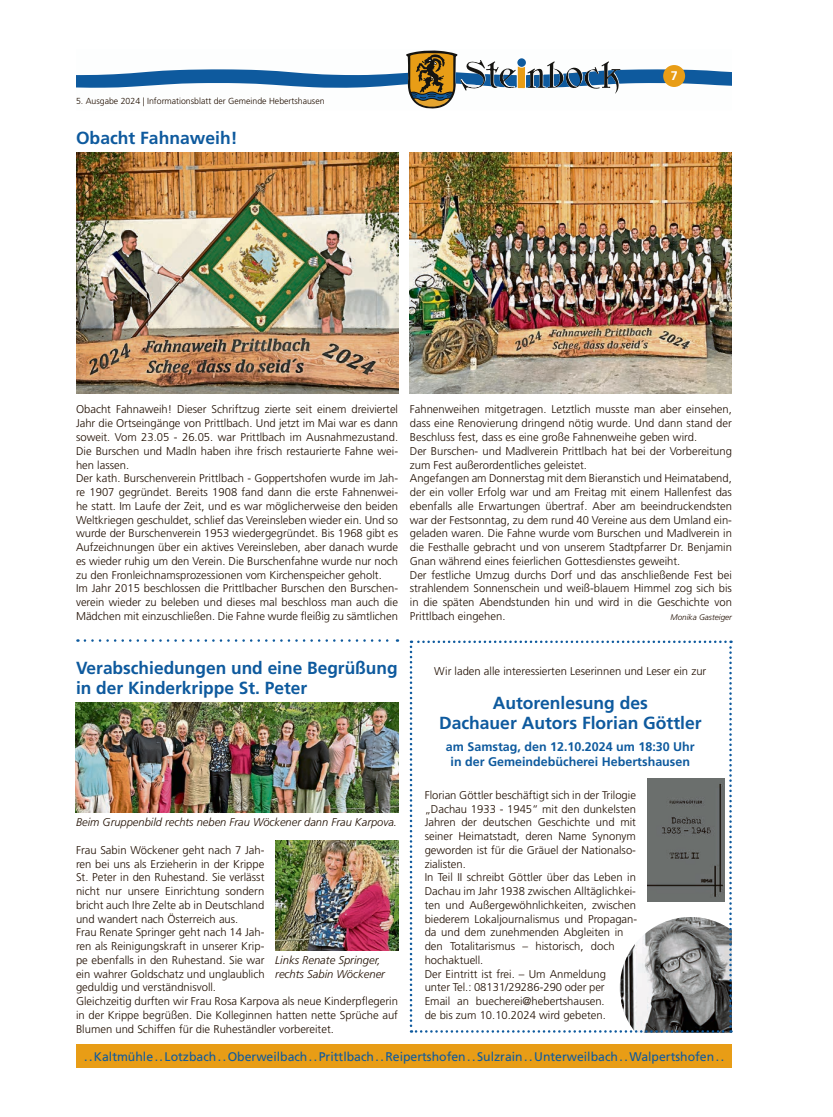
<style>
.page{position:relative;width:833px;height:1117px;background:#fff}
.page>*{position:absolute;margin:0;border:0;box-sizing:border-box;transform-origin:0 0}
.Überschrift_1spaltig{font:700 17.5px/20px "Frutiger LT Std";color:#0e5a9e}
.t1{font:12.5px "Frutiger LT Std";color:#0e5a9e}
.Überschrift_1spaltig-2{font:700 12.5px/15px "Frutiger LT Std";color:#0e5a9e;text-align:center}
.t2{font:700 12.5px "Frutiger LT Std";color:#fff}
.Grundschrift{font:300 11.25px/13.8px "Frutiger LT Std";color:#200e00;text-align:justify}
.Bildunterschrift{font:italic 300 11.25px/13.8px "Frutiger LT Std";color:#200e00}
.t3{font:300 8.75px "Frutiger LT Std";color:#200e00}
.Grundschrift-2{font:italic 300 8.12px "Frutiger LT Std";color:#200e00}
</style>
<div class="page">
<svg style="left:76px;top:50px;width:656px;height:59px"></svg>
<div style="left:663px;top:65px;width:22px;height:22px;background:#e89d16;border-radius:50%"></div>
<div style="left:76px;top:1044px;width:656px;height:23px;background:#e89d16"></div>
<img style="left:76px;top:152px;width:322px;height:241px">
<img style="left:410px;top:152px;width:322px;height:241px">
<svg style="left:410px;top:640px;width:322px;height:392px"></svg>
<img style="left:647px;top:778px;width:77px;height:123px">
<svg style="left:85px;top:639px;width:313px;height:2px"></svg>
<img style="left:76px;top:702px;width:322px;height:110px">
<img style="left:275px;top:840px;width:123px;height:109px">
<p class="t3" style="left:76px;top:96px;width:250px">5. Ausgabe 2024 | Informationsblatt der Gemeinde Hebertshausen</p>
<p class="Überschrift_1spaltig" style="left:76px;top:128px;width:163px">Obacht Fahnaweih!</p>
<p class="t2" style="left:671px;top:68px;width:8px">7</p>
<p class="Grundschrift" style="left:76px;top:403px;width:324px">Obacht Fahnaweih! Dieser Schriftzug zierte seit einem dreiviertel Jahr die Ortseingänge von Prittlbach. Und jetzt im Mai war es dann soweit. Vom 23.05 - 26.05. war Prittlbach im Ausnahmezustand.<br>Die Burschen und Madln haben ihre frisch restaurierte Fahne wei&shy;hen lassen.</p>
<p class="Grundschrift" style="left:76px;top:471px;width:324px">Der kath. Burschenverein Prittlbach - Goppertshofen wurde im Jah&shy;re 1907 gegründet. Bereits 1908 fand dann die erste Fahnenwei&shy;he statt. Im Laufe der Zeit, und es war möglicherweise den beiden Weltkriegen geschuldet, schlief das Vereinsleben wieder ein. Und so wurde der Burschenverein 1953 wiedergegründet. Bis 1968 gibt es Aufzeichnungen über ein aktives Vereinsleben, aber danach wurde es wieder ruhig um den Verein. Die Burschenfahne wurde nur noch zu den Fronleichnamsprozessionen vom Kirchenspeicher geholt.</p>
<p class="Grundschrift" style="left:76px;top:581px;width:323px">Im Jahr 2015 beschlossen die Prittlbacher Burschen den Burschen&shy;verein wieder zu beleben und dieses mal beschloss man auch die Mädchen mit einzuschließen. Die Fahne wurde fleißig zu sämtlichen</p>
<p class="Grundschrift" style="left:410px;top:403px;width:324px">Fahnenweihen mitgetragen. Letztlich musste man aber einsehen, dass eine Renovierung dringend nötig wurde. Und dann stand der Beschluss fest, dass es eine große Fahnenweihe geben wird.</p>
<p class="Grundschrift" style="left:410px;top:444px;width:324px">Der Burschen- und Madlverein Prittlbach hat bei der Vorbereitung zum Fest außerordentliches geleistet.</p>
<p class="Grundschrift" style="left:410px;top:471px;width:324px">Angefangen am Donnerstag mit dem Bieranstich und Heimatabend, der ein voller Erfolg war und am Freitag mit einem Hallenfest das ebenfalls alle Erwartungen übertraf. Aber am beeindruckendsten war der Festsonntag, zu dem rund 40 Vereine aus dem Umland ein&shy;geladen waren. Die Fahne wurde vom Burschen und Madlverein in die Festhalle gebracht und von unserem Stadtpfarrer Dr. Benjamin Gnan während eines feierlichen Gottesdienstes geweiht.</p>
<p class="Grundschrift" style="left:410px;top:568px;width:323px">Der festliche Umzug durchs Dorf und das anschließende Fest bei strahlendem Sonnenschein und weiß-blauem Himmel zog sich bis in die späten Abendstunden hin und wird in die Geschichte von Prittlbach eingehen.</p>
<p class="Grundschrift-2" style="left:670px;top:612px;width:63px">Monika Gasteiger</p>
<p class="Überschrift_1spaltig" style="left:76px;top:658px;width:323px">Verabschiedungen und eine Begrüßung in der Kinderkrippe St. Peter</p>
<p class="Bildunterschrift" style="left:76px;top:815px;width:322px">Beim Gruppenbild rechts neben Frau Wöckener dann Frau Karpova.</p>
<p class="Grundschrift" style="left:76px;top:843px;width:190px">Frau Sabin Wöckener geht nach 7 Jah&shy;ren bei uns als Erzieherin in der Krippe St. Peter in den Ruhestand. Sie verlässt nicht nur unsere Einrichtung sondern bricht auch Ihre Zelte ab in Deutschland und wandert nach Österreich aus.</p>
<p class="Grundschrift" style="left:76px;top:925px;width:190px">Frau Renate Springer geht nach 14 Jah&shy;ren als Reinigungskraft in unserer Krip&shy;pe ebenfalls in den Ruhestand. Sie war ein wahrer Goldschatz und unglaublich geduldig und verständnisvoll.</p>
<p class="Grundschrift" style="left:76px;top:994px;width:323px">Gleichzeitig durften wir Frau Rosa Karpova als neue Kinderpflegerin in der Krippe begrüßen. Die Kolleginnen hatten nette Sprüche auf Blumen und Schiffen für die Ruheständler vorbereitet.</p>
<p class="Bildunterschrift" style="left:275px;top:953px;width:111px">Links Renate Springer, rechts Sabin Wöckener</p>
<p class="Grundschrift" style="left:434px;top:664px;width:273px">Wir laden alle interessierten Leserinnen und Leser ein zur</p>
<p class="Überschrift_1spaltig" style="left:439px;top:693px;width:264px;text-align:center">Autorenlesung des<br>Dachauer Autors Florian Göttler</p>
<p class="Überschrift_1spaltig-2" style="left:446px;top:739px;width:250px">am Samstag, den 12.10.2024 um 18:30 Uhr in der Gemeindebücherei Hebertshausen</p>
<p class="Grundschrift" style="left:425px;top:788px;width:213px">Florian Göttler beschäftigt sich in der Trilogie „Dachau 1933 - 1945“ mit den dunkelsten Jahren der deutschen Geschichte und mit seiner Heimatstadt, deren Name Synonym geworden ist für die Gräuel der Nationalso&shy;zialisten.</p>
<p class="Grundschrift" style="left:425px;top:870px;width:214px;text-align:left">In Teil II schreibt Göttler über das Leben in Dachau im Jahr 1938 zwischen Alltäglichkei&shy;ten und Außergewöhnlichkeiten, zwischen biederem Lokaljournalismus und Propagan&shy;da und dem zunehmenden Abgleiten in den Totalitarismus – historisch, doch hochaktuell.</p>
<p class="Grundschrift" style="left:425px;top:966px;width:183px">Der Eintritt ist frei. – Um Anmeldung unter Tel.: 08131/29286-290 oder per Email an buecherei@hebertshausen. de bis zum 10.10.2024 wird gebeten.</p>
<p class="t1" style="left:84px;top:1048px;width:641px">..Kaltmühle..Lotzbach..Oberweilbach..Prittlbach..Reipertshofen..Sulzrain..Unterweilbach..Walpertshofen..</p>
</div>
